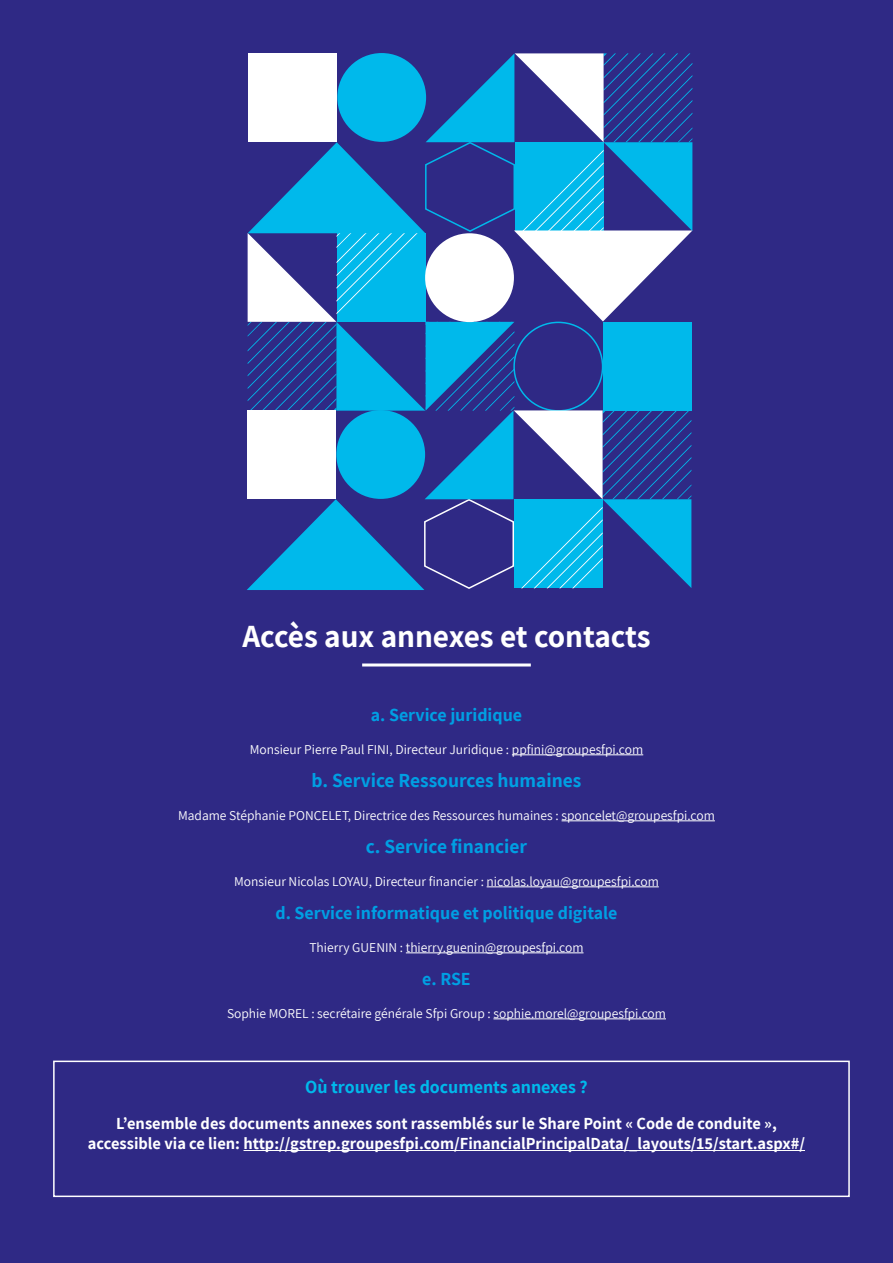
<style>
.page{position:relative;width:893px;height:1263px;background:#2f2985}
.page>*{position:absolute;margin:0;border:0;box-sizing:border-box;transform-origin:0 0}
.t1{font:700 31.5px "Assistant";color:#fff}
.t2{font:700 19.5px "Assistant";color:#009fe3}
.t3{font:700 18px "Assistant";color:#009fe3}
.t4{font:700 18px "Assistant";color:#00b9eb}
.t5{font:700 16.5px "Assistant";color:#fff}
.t6{font:13.5px "Assistant";color:#fff}
</style>
<div class="page">
<svg style="left:247px;top:53px;width:445px;height:537px"></svg>
<hr style="left:512px;top:754px;width:131px;height:1px;background:#fff">
<hr style="left:562px;top:820px;width:153px;height:1px;background:#fff">
<hr style="left:487px;top:886px;width:172px;height:1px;background:#fff">
<hr style="left:406px;top:952px;width:177px;height:1px;background:#fff">
<hr style="left:493px;top:1018px;width:173px;height:1px;background:#fff">
<hr style="left:244px;top:1150px;width:561px;height:1px;background:#fff">
<hr style="left:362px;top:663px;width:169px;height:3px;background:#fff">
<div style="left:53px;top:1060px;width:797px;height:137px;border:2px solid #fff"></div>
<p class="t1" style="left:242px;top:615px;width:410px">Accès aux annexes et contacts</p>
<p class="t3" style="left:371px;top:702px;width:153px">a. Service juridique</p>
<p class="t6" style="left:250px;top:740px;width:395px">Monsieur Pierre Paul FINI, Directeur Juridique : ppfini@groupesfpi.com</p>
<p class="t2" style="left:312px;top:767px;width:271px">b. Service Ressources humaines</p>
<p class="t6" style="left:178px;top:806px;width:538px">Madame Stéphanie PONCELET, Directrice des Ressources humaines : sponcelet@groupesfpi.com</p>
<p class="t2" style="left:366px;top:833px;width:163px">c. Service financier</p>
<p class="t6" style="left:234px;top:872px;width:426px">Monsieur Nicolas LOYAU, Directeur financier : nicolas.loyau@groupesfpi.com</p>
<p class="t3" style="left:275px;top:900px;width:343px">d. Service informatique et politique digitale</p>
<p class="t6" style="left:309px;top:938px;width:276px">Thierry GUENIN : thierry.guenin@groupesfpi.com</p>
<p class="t3" style="left:422px;top:966px;width:50px">e. RSE</p>
<p class="t6" style="left:227px;top:1004px;width:440px">Sophie MOREL : secrétaire générale Sfpi Group : sophie.morel@groupesfpi.com</p>
<p class="t4" style="left:305px;top:1075px;width:284px">Où trouver les documents annexes ?</p>
<p class="t5" style="left:116px;top:1112px;width:662px">L’ensemble des documents annexes sont rassemblés sur le Share Point « Code de conduite »,</p>
<p class="t5" style="left:88px;top:1132px;width:719px">accessible via ce lien: http://gstrep.groupesfpi.com/FinancialPrincipalData/_layouts/15/start.aspx#/</p>
</div>
